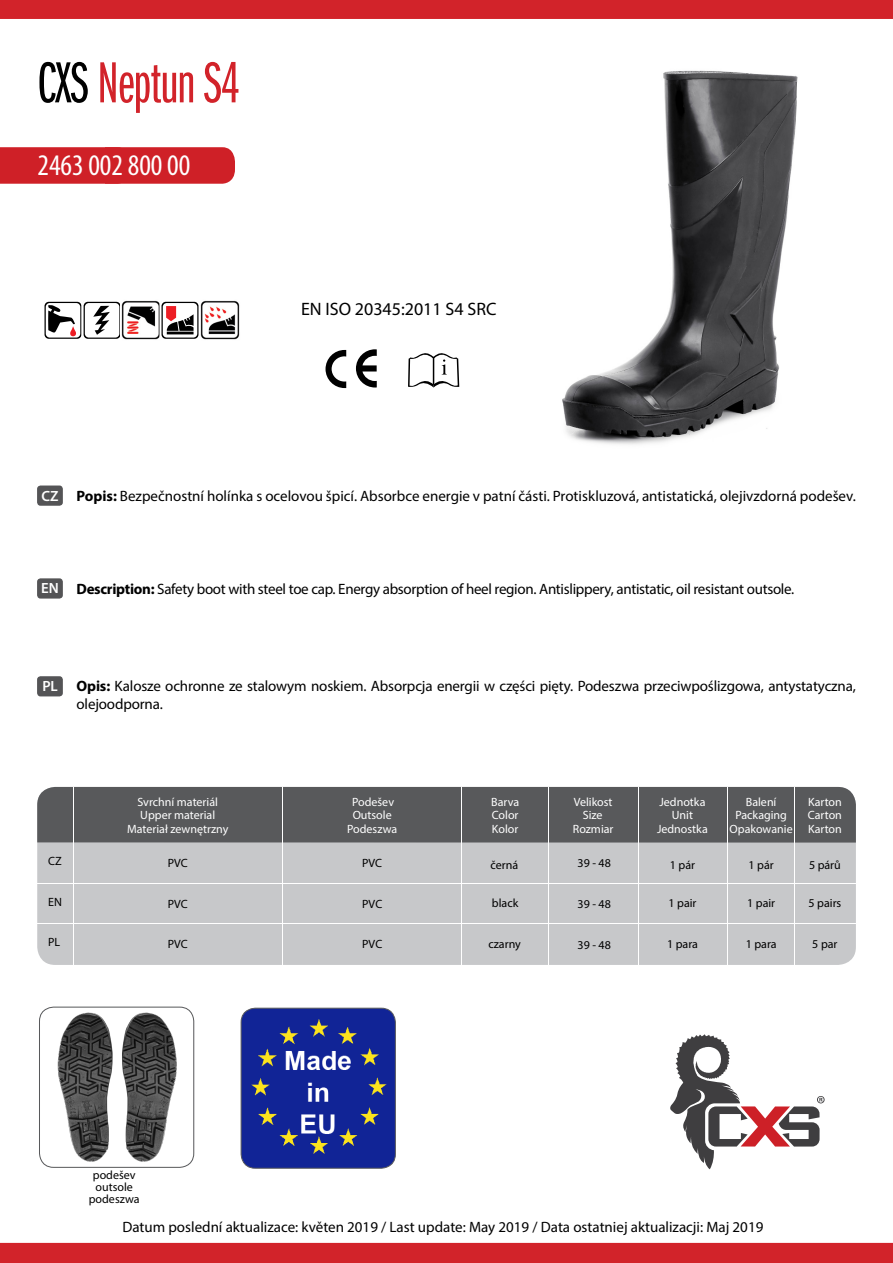
<style>
.page{position:relative;width:893px;height:1263px;background:#fff}
.page>*{position:absolute;margin:0;border:0;box-sizing:border-box;transform-origin:0 0}
.t1{font:60px "Franklin Got Itc DOT Boo Ext Com";letter-spacing:-.01em;color:#d2232a}
.t2{font:condensed 30px "Myriad Pro";color:#fff}
.t3{font:18px "Myriad Pro";color:#000}
.t4{font:15px/18px "Myriad Pro";letter-spacing:-.01em;color:#000}
.t5{font:600 14.85px "Myriad Pro";color:#fff}
.t6{font:12px "Myriad Pro";color:#fff}
.t7{font:12px/12px "Myriad Pro";color:#000;text-align:center}
.s1{color:#000}
.s2{font-weight:700}
</style>
<div class="page">
<div style="left:0;top:147px;width:235px;height:37px;background:#cf2027"></div>
<img style="left:459px;top:70px;width:339px;height:375px">
<svg style="left:670px;top:1034px;width:155px;height:135px"></svg>
<div style="left:37px;top:485px;width:26px;height:21px;background:#545456;border-radius:3px"></div>
<div style="left:37px;top:578px;width:26px;height:21px;background:#545456;border-radius:3px"></div>
<div style="left:37px;top:676px;width:26px;height:20px;background:#545456;border-radius:3px"></div>
<div style="left:0;top:0;width:893px;height:19px;background:#d2232a"></div>
<div style="left:0;top:1243px;width:893px;height:20px;background:#d2232a"></div>
<svg style="left:408px;top:353px;width:51px;height:34px"></svg>
<svg style="left:326px;top:349px;width:51px;height:39px"></svg>
<svg style="left:44px;top:301px;width:76px;height:38px"></svg>
<img style="left:121px;top:300px;width:39px;height:40px">
<svg style="left:161px;top:301px;width:38px;height:38px"></svg>
<img style="left:200px;top:300px;width:40px;height:40px">
<img style="left:48px;top:1008px;width:129px;height:154px">
<div style="left:39px;top:1006px;width:155px;height:162px;border:1px solid #58595b;border-radius:14px"></div>
<img style="left:241px;top:1008px;width:154px;height:160px">
<div style="left:241px;top:1008px;width:155px;height:161px;border:1px solid #58595b;border-radius:14px"></div>
<div style="left:37px;top:787px;width:819px;height:178px;background:#c7c8ca;border-radius:18px"></div>
<div style="left:37px;top:787px;width:819px;height:55px;background:#58595b"></div>
<hr style="left:282px;top:787px;width:1px;height:178px;background:#fff">
<hr style="left:73px;top:787px;width:1px;height:178px;background:#fff">
<hr style="left:37px;top:923px;width:819px;height:1px;background:#fff">
<hr style="left:37px;top:883px;width:819px;height:1px;background:#fff">
<hr style="left:794px;top:787px;width:1px;height:178px;background:#fff">
<hr style="left:727px;top:787px;width:1px;height:178px;background:#fff">
<hr style="left:639px;top:787px;width:1px;height:178px;background:#fff">
<hr style="left:549px;top:787px;width:1px;height:178px;background:#fff">
<hr style="left:461px;top:787px;width:1px;height:178px;background:#fff">
<h1 class="t1" style="left:37px;top:51px;width:204px"><span class="s1">CXS</span> Neptun S4</h1>
<h2 class="t2" style="left:38px;top:147px;width:154px">2463 002 800 00</h2>
<p class="t3" style="left:301px;top:298px;width:197px">EN ISO 20345:2011 S4 SRC</p>
<p class="t5" style="left:42px;top:486px;width:19px">CZ</p>
<p class="t4" style="left:77px;top:486px;width:781px"><span class="s2">Popis:</span> Bezpečnostní holínka s ocelovou špicí. Absorbce energie v patní části. Protiskluzová, antistatická, olejivzdorná podešev.</p>
<p class="t5" style="left:41px;top:579px;width:19px">EN</p>
<p class="t4" style="left:77px;top:580px;width:719px"><span class="s2">Description:</span> Safety boot with steel toe cap. Energy absorption of heel region. Antislippery, antistatic, oil resistant outsole.</p>
<p class="t5" style="left:42px;top:677px;width:17px">PL</p>
<p class="t4" style="left:77px;top:677px;width:781px"><span class="s2">Opis:</span> Kalosze ochronne ze stalowym noskiem. Absorpcja energii w części pięty. Podeszwa przeciwpoślizgowa, antystatyczna, olejoodporna.</p>
<p class="t7" style="left:48px;top:855px;width:15px">CZ</p>
<p class="t7" style="left:48px;top:896px;width:15px">EN</p>
<p class="t7" style="left:48px;top:936px;width:14px">PL</p>
<p class="t6" style="left:137px;top:794px;width:82px">Svrchní materiál</p>
<p class="t6" style="left:140px;top:808px;width:76px">Upper material</p>
<p class="t6" style="left:127px;top:822px;width:103px">Materiał zewnętrzny</p>
<p class="t7" style="left:168px;top:857px;width:22px">PVC</p>
<p class="t7" style="left:168px;top:898px;width:22px">PVC</p>
<p class="t7" style="left:168px;top:938px;width:22px">PVC</p>
<p class="t6" style="left:352px;top:794px;width:43px">Podešev</p>
<p class="t6" style="left:347px;top:821px;width:52px">Podeszwa</p>
<p class="t6" style="left:353px;top:808px;width:41px">Outsole</p>
<p class="t7" style="left:362px;top:857px;width:22px">PVC</p>
<p class="t7" style="left:362px;top:898px;width:22px">PVC</p>
<p class="t7" style="left:362px;top:938px;width:22px">PVC</p>
<p class="t6" style="left:491px;top:794px;width:30px">Barva</p>
<p class="t6" style="left:492px;top:821px;width:28px">Kolor</p>
<p class="t6" style="left:492px;top:808px;width:28px">Color</p>
<p class="t7" style="left:491px;top:859px;width:29px">černá</p>
<p class="t7" style="left:492px;top:897px;width:28px">black</p>
<p class="t7" style="left:488px;top:938px;width:34px">czarny</p>
<p class="t6" style="left:574px;top:794px;width:40px">Velikost</p>
<p class="t6" style="left:573px;top:821px;width:42px">Rozmiar</p>
<p class="t6" style="left:583px;top:808px;width:21px">Size</p>
<p class="t7" style="left:578px;top:857px;width:35px">39 - 48</p>
<p class="t7" style="left:578px;top:898px;width:35px">39 - 48</p>
<p class="t7" style="left:578px;top:939px;width:35px">39 - 48</p>
<p class="t6" style="left:659px;top:794px;width:48px">Jednotka</p>
<p class="t6" style="left:657px;top:821px;width:52px">Jednostka</p>
<p class="t6" style="left:672px;top:808px;width:23px">Unit</p>
<p class="t7" style="left:670px;top:859px;width:27px">1 pár</p>
<p class="t6" style="left:746px;top:794px;width:32px">Balení</p>
<p class="t6" style="left:730px;top:821px;width:65px">Opakowanie</p>
<p class="t6" style="left:735px;top:808px;width:53px">Packaging</p>
<p class="t7" style="left:748px;top:859px;width:27px">1 pár</p>
<p class="t6" style="left:808px;top:794px;width:35px">Karton</p>
<p class="t6" style="left:808px;top:821px;width:35px">Karton</p>
<p class="t6" style="left:808px;top:808px;width:36px">Carton</p>
<p class="t7" style="left:809px;top:859px;width:33px">5 párů</p>
<p class="t7" style="left:668px;top:897px;width:30px">1 pair</p>
<p class="t7" style="left:747px;top:897px;width:30px">1 pair</p>
<p class="t7" style="left:808px;top:897px;width:34px">5 pairs</p>
<p class="t7" style="left:667px;top:938px;width:32px">1 para</p>
<p class="t7" style="left:746px;top:938px;width:32px">1 para</p>
<p class="t7" style="left:812px;top:938px;width:27px">5 par</p>
<p class="t7" style="left:89px;top:1169px;width:52px">podešev outsole podeszwa</p>
<p class="t4" style="left:122px;top:1218px;width:642px">Datum poslední aktualizace: květen 2019 / Last update: May 2019 / Data ostatniej aktualizacji: Maj 2019</p>
</div>
